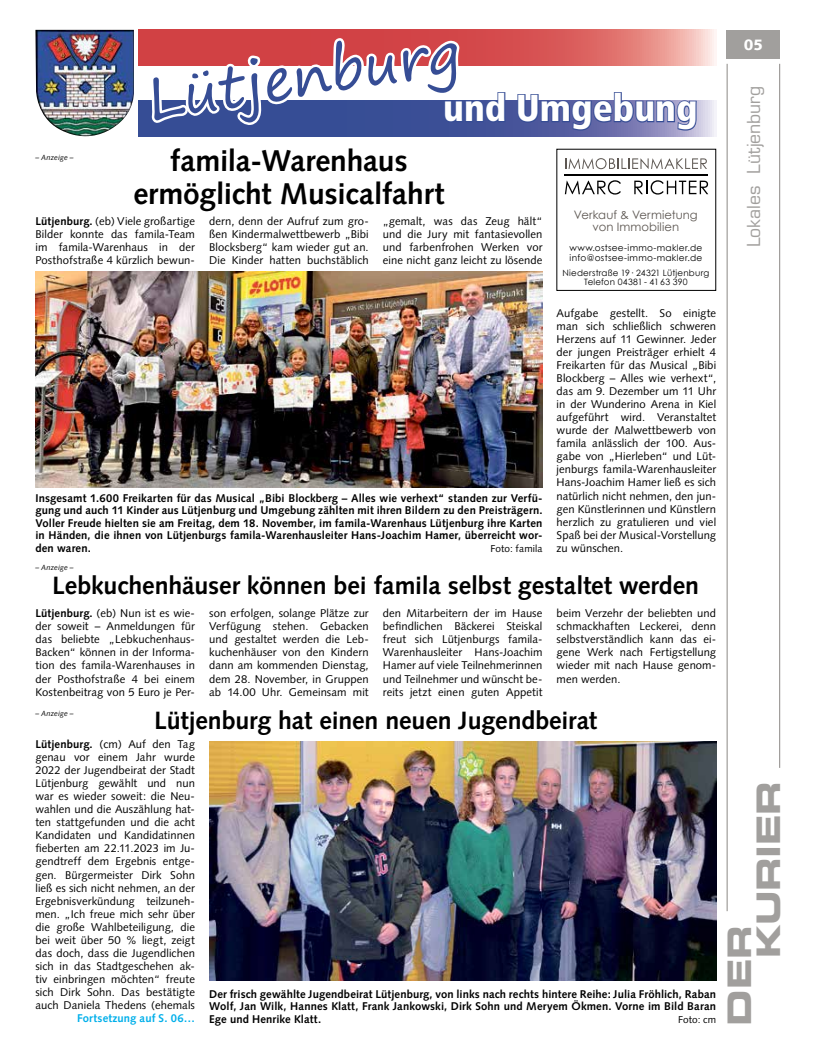
<style>
.page{position:relative;width:819px;height:1053px;background:#fff}
.page>*{position:absolute;margin:0;border:0;box-sizing:border-box;transform-origin:0 0}
.t1{font:57.5px "Segoe Print";color:#364d95}
.t2{font:900 condensed 37.5px "Frutiger LT Std";color:#fff}
.t3{font:32.5px/28.9px "Eurostile LT Std Bold Ex 2";letter-spacing:-.01em;color:#a19f9d}
.t4{font:700 30px/32.5px "Syntax LT Std";letter-spacing:-.005em;color:#000;text-align:center}
.t5{font:700 25px "Syntax LT Std";letter-spacing:-.005em;color:#000}
.t6{font:17.5px "Eurostile LT Std";color:#a19f9d}
.t7{font:900 15px "Syntax LT Std";color:#fff}
.t8{font:11.62px/12.1px "Century Gothic";letter-spacing:.005em;color:#5d5752;text-align:center}
.t9{font:11.25px/13px "Syntax";letter-spacing:.005em;color:#000;text-align:justify}
.t10{font:700 11.25px/12.5px "Syntax LT Std";letter-spacing:.01em;color:#000;text-align:justify}
.t11{font:700 11.25px "Syntax LT Std";letter-spacing:.01em;color:#00afea}
.t12{font:10.75px/11.2px "Century Gothic";letter-spacing:.005em;color:#5d5752;text-align:center}
.t13{font:10px "Syntax LT Std";letter-spacing:.01em;color:#000}
.t14{font:9px/10.1px "Century Gothic";letter-spacing:.03em;color:#000}
.t15{font:8.75px/9.6px "Century Gothic";letter-spacing:.02em;color:#000;text-align:center}
.t16{font:8.38px "Century Gothic";letter-spacing:.03em;color:#000}
.t17{font:8.12px "Century Gothic";letter-spacing:.025em;color:#000}
.t18{font:italic 7.5px "Syntax LT Std";letter-spacing:.01em;color:#000}
.s1{font-weight:700}
</style>
<div class="page">
<hr style="left:726px;top:64px;width:1px;height:847px;background:#8c8986">
<hr style="left:779px;top:64px;width:1px;height:703px;background:#8c8986">
<div style="left:726px;top:30px;width:54px;height:29px;background:#a19f9d"></div>
<svg style="left:564px;top:158px;width:145px;height:37px"></svg>
<svg style="left:138px;top:101px;width:578px;height:35px;background:#858bbb"></svg>
<svg style="left:138px;top:30px;width:578px;height:35px;background:#de6f6e"></svg>
<svg style="left:516px;top:92px;width:181px;height:40px"></svg>
<img style="left:35px;top:30px;width:99px;height:106px">
<svg style="left:146px;top:36px;width:360px;height:100px"></svg>
<img style="left:35px;top:271px;width:507px;height:216px">
<img style="left:209px;top:741px;width:507px;height:239px">
<p class="t1" style="left:139px;top:49px;width:317px;rotate:-9deg">Lütjenburg</p>
<p class="t2" style="left:443px;top:86px;width:256px">und Umgebung</p>
<p class="t18" style="left:35px;top:153px;width:40px">– Anzeige –</p>
<p class="t4" style="left:133px;top:145px;width:313px">famila-Warenhaus ermöglicht Musicalfahrt</p>
<p class="t9" style="left:35px;top:215px;width:161px"><span class="s1">Lütjenburg.</span> (eb) Viele großartige Bilder konnte das famila-Team im famila-Warenhaus in der Posthofstraße 4 kürzlich bewun-</p>
<p class="t9" style="left:209px;top:215px;width:161px">dern, denn der Aufruf zum gro&shy;ßen Kindermalwettbewerb „Bibi Blocksberg“ kam wieder gut an.<br>Die Kinder hatten buchstäblich</p>
<p class="t9" style="left:383px;top:215px;width:161px">„gemalt, was das Zeug hält“ und die Jury mit fantasievollen und farbenfrohen Werken vor eine nicht ganz leicht zu lösende</p>
<p class="t10" style="left:35px;top:491px;width:508px">Insgesamt 1.600 Freikarten für das Musical „Bibi Blockberg – Alles wie verhext“ standen zur Verfü&shy;gung und auch 11 Kinder aus Lütjenburg und Umgebung zählten mit ihren Bildern zu den Preisträgern.<br>Voller Freude hielten sie am Freitag, dem 18. November, im famila-Warenhaus Lütjenburg ihre Karten in Händen, die ihnen von Lütjenburgs famila-Warenhausleiter Hans-Joachim Hamer, überreicht wor&shy;den waren.</p>
<p class="t13" style="left:490px;top:542px;width:53px">Foto: famila</p>
<p class="t18" style="left:35px;top:562px;width:40px">– Anzeige –</p>
<p class="t12" style="left:578px;top:206px;width:116px">Verkauf &amp; Vermietung von Immobilien</p>
<p class="t8" style="left:574px;top:208px;width:125px">Verkauf &amp; Vermietung von Immobilien</p>
<p class="t15" style="left:562px;top:267px;width:148px">Niederstraße 19· 24321 Lütjenburg<br>Telefon 04381 - 41 63 390</p>
<p class="t14" style="left:569px;top:242px;width:134px">www.ostsee-immo-makler.de info@ostsee-immo-makler.de</p>
<p class="t16" style="left:574px;top:246px;width:124px">info@ostsee-immo-makler.de</p>
<p class="t17" style="left:588px;top:269px;width:97px">Telefon 04381 - 41 63 390</p>
<p class="t9" style="left:556px;top:306px;width:161px">Aufgabe gestellt. So einigte man sich schließlich schweren Herzens auf 11 Gewinner. Jeder der jungen Preisträger erhielt 4<br>Freikarten für das Musical „Bibi Blockberg – Alles wie verhext“, das am 9. Dezember um 11 Uhr in der Wunderino Arena in Kiel aufgeführt wird. Veranstaltet wurde der Malwettbewerb von famila anlässlich der 100. Aus&shy;gabe von „Hierleben“ und Lüt&shy;jenburgs famila-Warenhausleiter Hans-Joachim Hamer ließ es sich natürlich nicht nehmen, den jun&shy;gen Künstlerinnen und Künstlern herzlich zu gratulieren und viel Spaß bei der Musical-Vorstellung zu wünschen.</p>
<p class="t5" style="left:52px;top:571px;width:648px">Lebkuchenhäuser können bei famila selbst gestaltet werden</p>
<p class="t9" style="left:35px;top:606px;width:161px"><span class="s1">Lütjenburg.</span> (eb) Nun ist es wie&shy;der soweit – Anmeldungen für das beliebte „Lebkuchenhaus-Backen“ können in der Informa&shy;tion des famila-Warenhauses in der Posthofstraße 4 bei einem Kostenbeitrag von 5 Euro je Per-</p>
<p class="t9" style="left:209px;top:606px;width:161px">son erfolgen, solange Plätze zur Verfügung stehen. Gebacken und gestaltet werden die Leb&shy;kuchenhäuser von den Kindern dann am kommenden Dienstag, dem 28. November, in Gruppen ab 14.00 Uhr. Gemeinsam mit</p>
<p class="t9" style="left:383px;top:606px;width:161px">den Mitarbeitern der im Hause befindlichen Bäckerei Steiskal freut sich Lütjenburgs famila-Warenhausleiter Hans-Joachim Hamer auf viele Teilnehmerinnen und Teilnehmer und wünscht be&shy;reits jetzt einen guten Appetit</p>
<p class="t9" style="left:556px;top:606px;width:161px">beim Verzehr der beliebten und schmackhaften Leckerei, denn selbstverständlich kann das ei&shy;gene Werk nach Fertigstellung wieder mit nach Hause genom&shy;men werden.</p>
<p class="t18" style="left:35px;top:709px;width:40px">– Anzeige –</p>
<p class="t5" style="left:154px;top:706px;width:444px">Lütjenburg hat einen neuen Jugendbeirat</p>
<p class="t9" style="left:35px;top:737px;width:161px"><span class="s1">Lütjenburg.</span> (cm) Auf den Tag genau vor einem Jahr wurde 2022 der Jugendbeirat der Stadt Lütjenburg gewählt und nun war es wieder soweit: die Neu&shy;wahlen und die Auszählung hat&shy;ten stattgefunden und die acht Kandidaten und Kandidatinnen fieberten am 22.11.2023 im Ju&shy;gendtreff dem Ergebnis entge&shy;gen. Bürgermeister Dirk Sohn ließ es sich nicht nehmen, an der Ergebnisverkündung teilzuneh&shy;men. „Ich freue mich sehr über die große Wahlbeteiligung, die bei weit über 50 % liegt, zeigt das doch, dass die Jugendlichen sich in das Stadtgeschehen ak&shy;tiv einbringen möchten“ freute sich Dirk Sohn. Das bestätigte auch Daniela Thedens (ehemals</p>
<p class="t11" style="left:77px;top:1011px;width:119px">Fortsetzung auf S. 06…</p>
<p class="t10" style="left:209px;top:987px;width:508px">Der frisch gewählte Jugendbeirat Lütjenburg, von links nach rechts hintere Reihe: Julia Fröhlich, Raban Wolf, Jan Wilk, Hannes Klatt, Frank Jankowski, Dirk Sohn und Meryem Ökmen. Vorne im Bild Baran Ege und Henrike Klatt.</p>
<p class="t13" style="left:678px;top:1013px;width:40px">Foto: cm</p>
<p class="t7" style="left:743px;top:36px;width:21px">05</p>
<p class="t6" style="left:743px;top:247px;width:163px;rotate:-90deg">Lokales Lütjenburg</p>
<p class="t3" style="left:724px;top:958px;width:179px;text-indent:-67px;rotate:-90deg">Der<br>Kurier</p>
</div>
